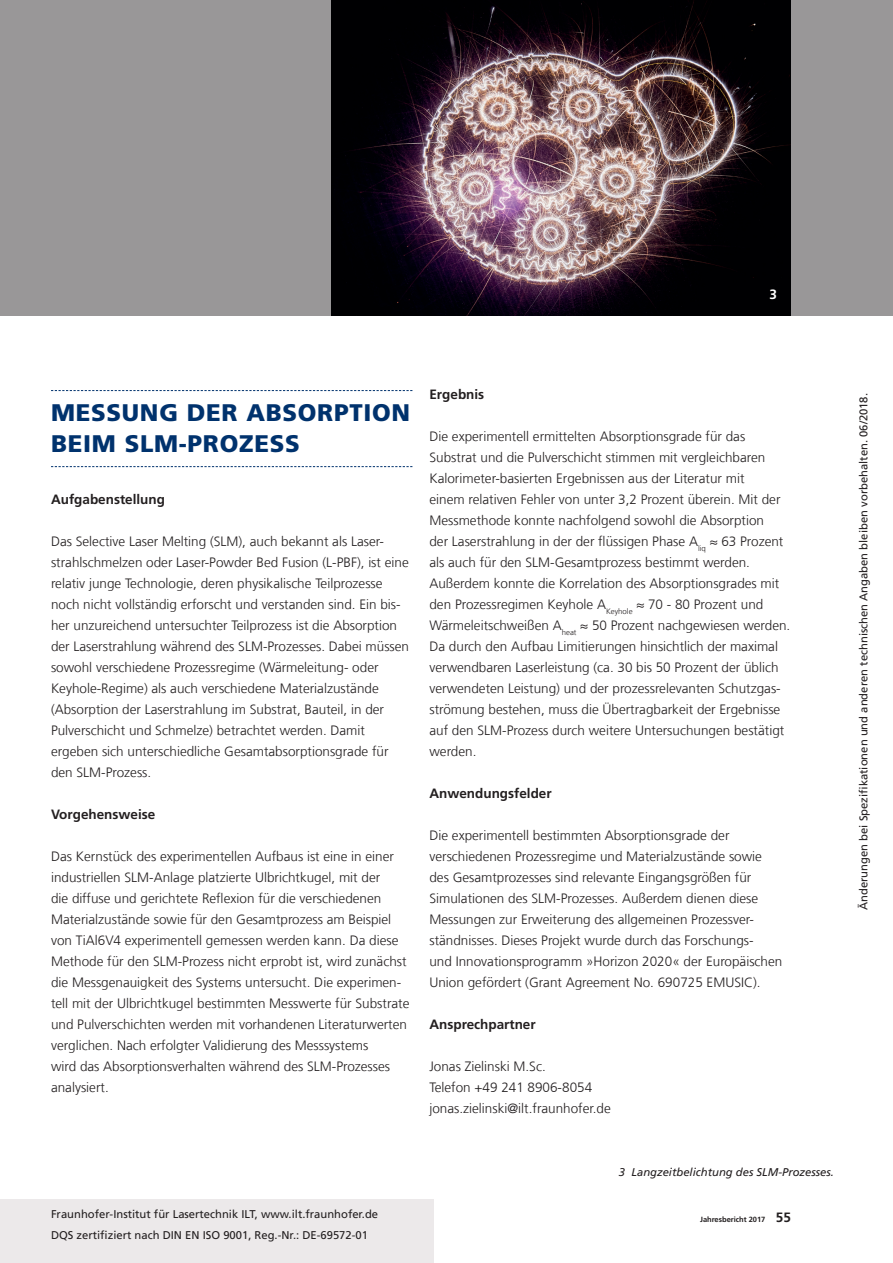
<style>
.page{position:relative;width:893px;height:1263px;background:#fff}
.page>*{position:absolute;margin:0;border:0;box-sizing:border-box;transform-origin:0 0}
.t1{font:900 24px/31.5px "Frutiger LT Com";letter-spacing:.03em;color:#00326d}
.t2{font:300 13.5px/21px "Frutiger LT Com";color:#231f20}
.t3{font:700 13.5px "Frutiger LT Com";color:#231f20}
.t4{font:700 13.5px "Frutiger LT Com";color:#fff}
.t5{font:11.25px/21px "Frutiger LT Com";color:#231f20}
.t6{font:italic 11.25px "Frutiger LT Com";color:#231f20}
.t7{font:700 7.5px "Frutiger LT Com";color:#231f20}
.s1{font-size:13.5px}
</style>
<div class="page">
<div style="left:0;top:1199px;width:434px;height:64px;background:#ece9ea"></div>
<div style="left:0;top:0;width:893px;height:315px;background:#999798"></div>
<img style="left:332px;top:0;width:459px;height:315px">
<svg style="left:51px;top:390px;width:361px;height:1px"></svg>
<svg style="left:51px;top:466px;width:361px;height:1px"></svg>
<p class="t4" style="left:769px;top:286px;width:9px">3</p>
<h1 class="t1" style="left:51px;top:397px;width:361px">MESSUNG DER ABSORPTION<br>BEIM SLM-PROZESS</h1>
<p class="t3" style="left:51px;top:491px;width:116px">Aufgabenstellung</p>
<p class="t2" style="left:51px;top:531px;width:360px">Das Selective Laser Melting (SLM), auch bekannt als Laser&shy;strahlschmelzen oder Laser-Powder Bed Fusion (L-PBF), ist eine relativ junge Technologie, deren physikalische Teilprozesse noch nicht vollständig erforscht und verstanden sind. Ein bis&shy;her unzureichend untersuchter Teilprozess ist die Absorption der Laserstrahlung während des SLM-Prozesses. Dabei müssen sowohl verschiedene Prozessregime (Wärmeleitung- oder Keyhole-Regime) als auch verschiedene Materialzustände (Absorption der Laserstrahlung im Substrat, Bauteil, in der Pulverschicht und Schmelze) betrachtet werden. Damit ergeben sich unterschiedliche Gesamtabsorptionsgrade für den SLM-Prozess.</p>
<p class="t3" style="left:51px;top:807px;width:106px">Vorgehensweise</p>
<p class="t2" style="left:51px;top:846px;width:360px">Das Kernstück des experimentellen Aufbaus ist eine in einer industriellen SLM-Anlage platzierte Ulbrichtkugel, mit der<br>die diffuse und gerichtete Reflexion für die verschiedenen Materialzustände sowie für den Gesamtprozess am Beispiel von TiAl6V4 experimentell gemessen werden kann. Da diese Methode für den SLM-Prozess nicht erprobt ist, wird zunächst die Messgenauigkeit des Systems untersucht. Die experimen&shy;tell mit der Ulbrichtkugel bestimmten Messwerte für Substrate und Pulverschichten werden mit vorhandenen Literaturwerten verglichen. Nach erfolgter Validierung des Messsystems<br>wird das Absorptionsverhalten während des SLM-Prozesses analysiert.</p>
<p class="t3" style="left:429px;top:386px;width:56px">Ergebnis</p>
<p class="t2" style="left:429px;top:426px;width:362px">Die experimentell ermittelten Absorptionsgrade für das Substrat und die Pulverschicht stimmen mit vergleichbaren Kalorimeter-basierten Ergebnissen aus der Literatur mit<br>einem relativen Fehler von unter 3,2 Prozent überein. Mit der Messmethode konnte nachfolgend sowohl die Absorption<br>der Laserstrahlung in der der flüssigen Phase A<sub>liq</sub> ≈ 63 Prozent als auch für den SLM-Gesamtprozess bestimmt werden.<br>Außerdem konnte die Korrelation des Absorptionsgrades mit den Prozessregimen Keyhole A<sub>Keyhole</sub> ≈ 70 - 80 Prozent und Wärmeleitschweißen A<sub>heat</sub> ≈ 50 Prozent nachgewiesen werden.<br>Da durch den Aufbau Limitierungen hinsichtlich der maximal verwendbaren Laserleistung (ca. 30 bis 50 Prozent der üblich verwendeten Leistung) und der prozessrelevanten Schutzgas&shy;strömung bestehen, muss die Übertragbarkeit der Ergebnisse auf den SLM-Prozess durch weitere Untersuchungen bestätigt werden.</p>
<p class="t3" style="left:429px;top:785px;width:124px">Anwendungsfelder</p>
<p class="t2" style="left:429px;top:825px;width:354px">Die experimentell bestimmten Absorptionsgrade der verschiedenen Prozessregime und Materialzustände sowie des Gesamtprozesses sind relevante Eingangsgrößen für Simulationen des SLM-Prozesses. Außerdem dienen diese Messungen zur Erweiterung des allgemeinen Prozessver&shy;ständnisses. Dieses Projekt wurde durch das Forschungs-<br>und Innovationsprogramm »Horizon 2020« der Europäischen Union gefördert (Grant Agreement No. 690725 EMUSIC).</p>
<p class="t3" style="left:429px;top:1016px;width:108px">Ansprechpartner</p>
<p class="t2" style="left:429px;top:1056px;width:183px">Jonas Zielinski M.Sc.<br>Telefon +49 241 8906-8054 jonas.zielinski@ilt.fraunhofer.de</p>
<p class="t5" style="left:51px;top:1204px;width:329px">Fraunhofer-Institut für Lasertechnik ILT, www.ilt.fraunhofer.de<br>DQS zertifiziert nach DIN EN ISO 9001, Reg.-Nr.: DE-69572-01</p>
<p class="t6" style="left:619px;top:1166px;width:217px">3 Langzeitbelichtung des SLM-Prozesses.</p>
<p class="t7" style="left:700px;top:1215px;width:92px">Jahresbericht 2017 <span class="s1">55</span></p>
<p class="t5" style="left:853px;top:910px;width:518px;rotate:-90deg">Änderungen bei Spezifikationen und anderen technischen Angaben bleiben vorbehalten. 06/2018.</p>
</div>
